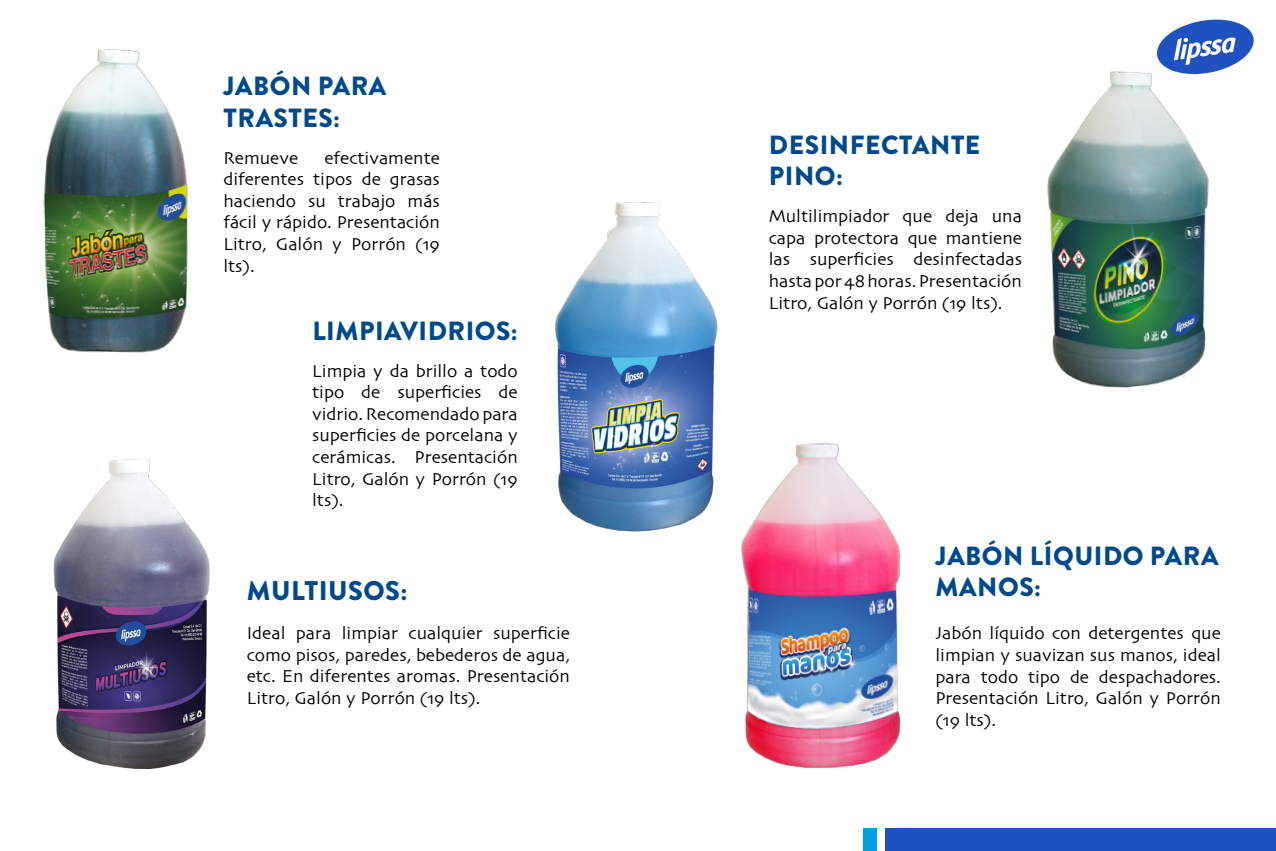
<style>
.page{position:relative;width:1276px;height:851px;background:#fff}
.page>*{position:absolute;margin:0;border:0;box-sizing:border-box;transform-origin:0 0}
.t1{font:900 27px "Brandon Grotesque";letter-spacing:.02em;color:#004a8a}
.t2{font:900 26.25px/31.5px "Brandon Grotesque";letter-spacing:.02em;color:#004a8a}
.t3{font:18px/21.6px "Skia Regular 1 1";color:#000;text-align:justify}
</style>
<div class="page">
<img style="left:1156px;top:19px;width:98px;height:53px">
<div style="left:885px;top:828px;width:391px;height:22px;background:#1f51c0"></div>
<div style="left:863px;top:828px;width:13px;height:22px;background:#009fe3"></div>
<img style="left:53px;top:459px;width:157px;height:310px">
<img style="left:43px;top:49px;width:145px;height:304px">
<img style="left:555px;top:202px;width:162px;height:330px">
<img style="left:1047px;top:58px;width:168px;height:330px">
<img style="left:741px;top:443px;width:160px;height:325px">
<h2 class="t2" style="left:224px;top:71px;width:164px">JABÓN PARA<br>TRASTES:</h2>
<p class="t3" style="left:223px;top:148px;width:76px">Remueve</p>
<p class="t3" style="left:223px;top:148px;width:218px;text-indent:101px">efectivamente diferentes tipos de grasas haciendo su trabajo más fácil y rápido. Presentación Litro, Galón y Porrón (19 lts).</p>
<h2 class="t2" style="left:312px;top:315px;width:207px">LIMPIAVIDRIOS:</h2>
<p class="t3" style="left:312px;top:361px;width:207px">Limpia y da brillo a todo tipo de superficies de vidrio. Recomendado para superficies de porcelana y cerámicas. Presentación Litro, Galón y Porrón (19 lts).</p>
<h1 class="t1" style="left:247px;top:571px;width:162px">MULTIUSOS:</h1>
<p class="t3" style="left:247px;top:623px;width:325px">Ideal para limpiar cualquier superficie como pisos, paredes, bebederos de agua, etc. En diferentes aromas. Presentación Litro, Galón y Porrón (19 lts).</p>
<h2 class="t2" style="left:769px;top:129px;width:213px">DESINFECTANTE<br>PINO:</h2>
<p class="t3" style="left:769px;top:206px;width:255px">Multilimpiador que deja una capa protectora que mantiene las superficies desinfectadas hasta por 48 horas. Presentación Litro, Galón y Porrón (19 lts).</p>
<h2 class="t2" style="left:935px;top:540px;width:284px">JABÓN LÍQUIDO PARA<br>MANOS:</h2>
<p class="t3" style="left:935px;top:623px;width:287px">Jabón líquido con detergentes que limpian y suavizan sus manos, ideal para todo tipo de despachadores.<br>Presentación Litro, Galón y Porrón (19 lts).</p>
</div>
